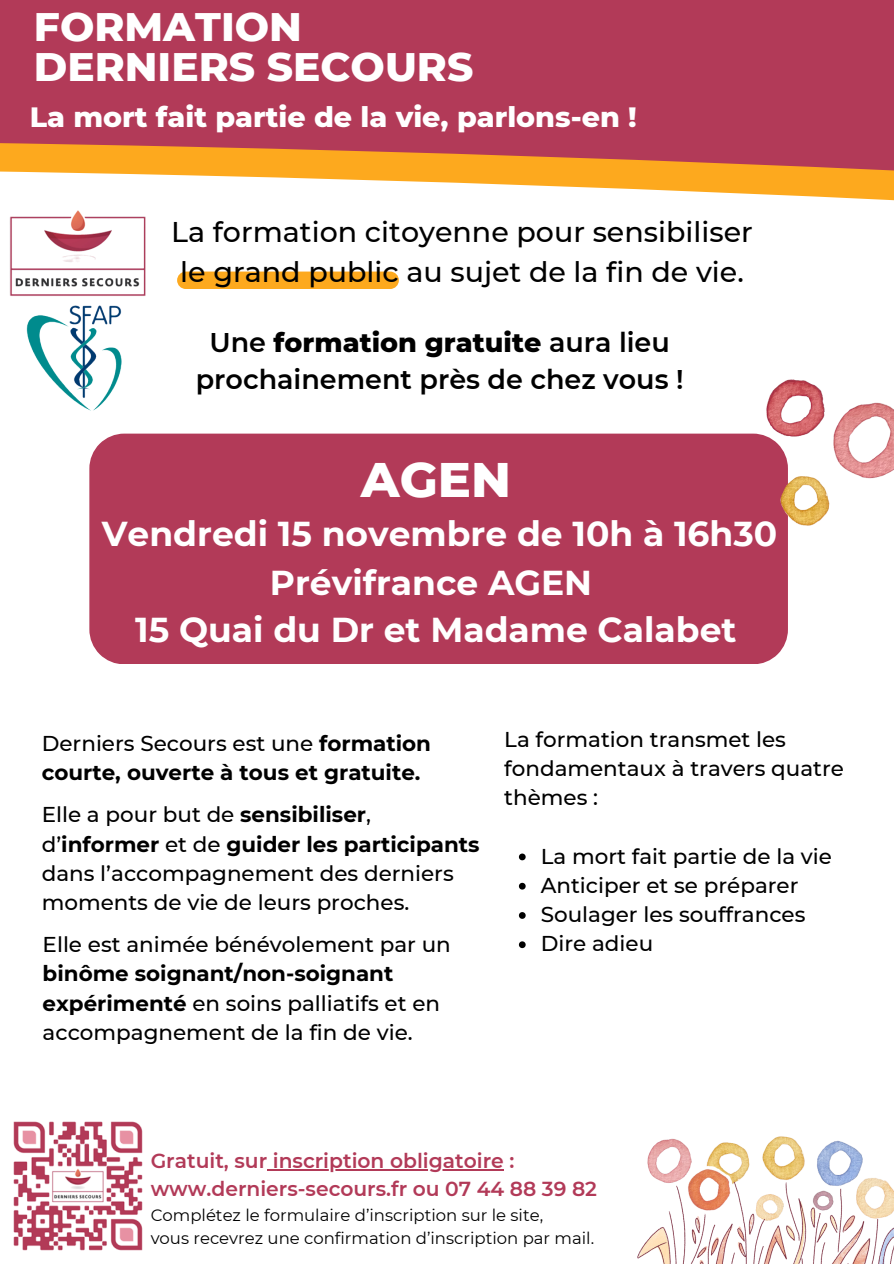
<style>
.page{position:relative;width:894px;height:1264px;background:#fff}
.page>*{position:absolute;margin:0;border:0;box-sizing:border-box;transform-origin:0 0}
.t1{font:800 49.5px "Montserrat";color:#fff}
.t2{font:800 40.65px/40.5px "Montserrat";color:#fff}
.t3{font:700 34.5px/47.2px "Montserrat";color:#fff;text-align:center}
.t4{font:500 28.5px/39.3px "Montserrat";color:#000;text-align:center}
.t5{font:800 28.5px "Montserrat";color:#fff}
.t6{font:600 27px/37.2px "Montserrat";color:#000;text-align:center}
.t7{font:500 21.45px/29.2px "Montserrat";color:#000}
.t8{font:700 21.45px/29.2px "Montserrat";color:#000}
.t9{font:600 20.25px "Montserrat";color:#b23a58}
.t10{font:16.5px "Montserrat";color:#000}
.s1{font-weight:800}
.s2{font-weight:500}
.s3{font-weight:700}
</style>
<div class="page">
<svg style="left:0;top:171px;width:893px;height:30px"></svg>
<svg style="left:0;top:0;width:893px;height:171px;background:#b94452"></svg>
<img style="left:9px;top:210px;width:137px;height:86px">
<div style="left:89px;top:433px;width:698px;height:231px;background:#b23a58"></div>
<img style="left:13px;top:1121px;width:130px;height:130px">
<img style="left:26px;top:305px;width:96px;height:106px">
<img style="left:748px;top:379px;width:57px;height:78px">
<img style="left:769px;top:463px;width:61px;height:75px">
<img style="left:805px;top:380px;width:88px;height:120px">
<div style="left:177px;top:271px;width:222px;height:18px;background:#fda91e;border-radius:9px"></div>
<svg style="left:518px;top:853px;width:7px;height:7px"></svg>
<svg style="left:518px;top:882px;width:7px;height:7px"></svg>
<svg style="left:518px;top:912px;width:7px;height:6px"></svg>
<svg style="left:518px;top:941px;width:7px;height:7px"></svg>
<hr style="left:267px;top:1169px;width:236px;height:1px;background:#b23a58">
<img style="left:637px;top:1136px;width:256px;height:127px">
<p class="t2" style="left:34px;top:6px;width:441px">FORMATION<br>DERNIERS SECOURS</p>
<p class="t5" style="left:30px;top:100px;width:608px">La mort fait partie de la vie, parlons-en !</p>
<h4 class="t4" style="left:171px;top:212px;width:583px">La formation citoyenne pour sensibiliser le grand public au sujet de la fin de vie.</h4>
<h5 class="t6" style="left:196px;top:324px;width:489px">Une <span class="s1">formation gratuite</span> aura lieu prochainement près de chez vous !</h5>
<p class="t1" style="left:360px;top:449px;width:152px">AGEN</p>
<h5 class="t3" style="left:102px;top:510px;width:676px">Vendredi 15 novembre de 10h à 16h30</h5>
<p class="t3" style="left:135px;top:559px;width:602px">Prévifrance AGEN<br>15 Quai du Dr et Madame Calabet</p>
<h1 class="t8" style="left:42px;top:729px;width:390px"><span class="s2">Derniers Secours est une</span> formation courte, ouverte à tous et gratuite.</h1>
<h3 class="t7" style="left:504px;top:724px;width:341px">La formation transmet les fondamentaux à travers quatre thèmes :</h3>
<p class="t7" style="left:42px;top:800px;width:439px">Elle a pour but de <span class="s3">sensibiliser</span>, d’<span class="s3">informer</span> et de <span class="s3">guider les participants </span>dans l’accompagnement des derniers moments de vie de leurs proches.</p>
<p class="t7" style="left:43px;top:929px;width:409px">Elle est animée bénévolement par un <span class="s3">binôme soignant/non-soignant expérimenté</span> en soins palliatifs et en accompagnement de la fin de vie.</p>
<h3 class="t7" style="left:540px;top:841px;width:293px">La mort fait partie de la vie</h3>
<p class="t7" style="left:540px;top:870px;width:259px">Anticiper et se préparer</p>
<h5 class="t7" style="left:540px;top:899px;width:266px">Soulager les souffrances</h5>
<h5 class="t7" style="left:540px;top:929px;width:114px">Dire adieu</h5>
<p class="t9" style="left:151px;top:1148px;width:365px">Gratuit, sur inscription obligatoire :</p>
<p class="t9" style="left:151px;top:1176px;width:448px">www.derniers-secours.fr ou 07 44 88 39 82</p>
<p class="t10" style="left:151px;top:1205px;width:394px">Complétez le formulaire d’inscription sur le site,</p>
<p class="t10" style="left:151px;top:1227px;width:445px">vous recevrez une confirmation d’inscription par mail.</p>
</div>
